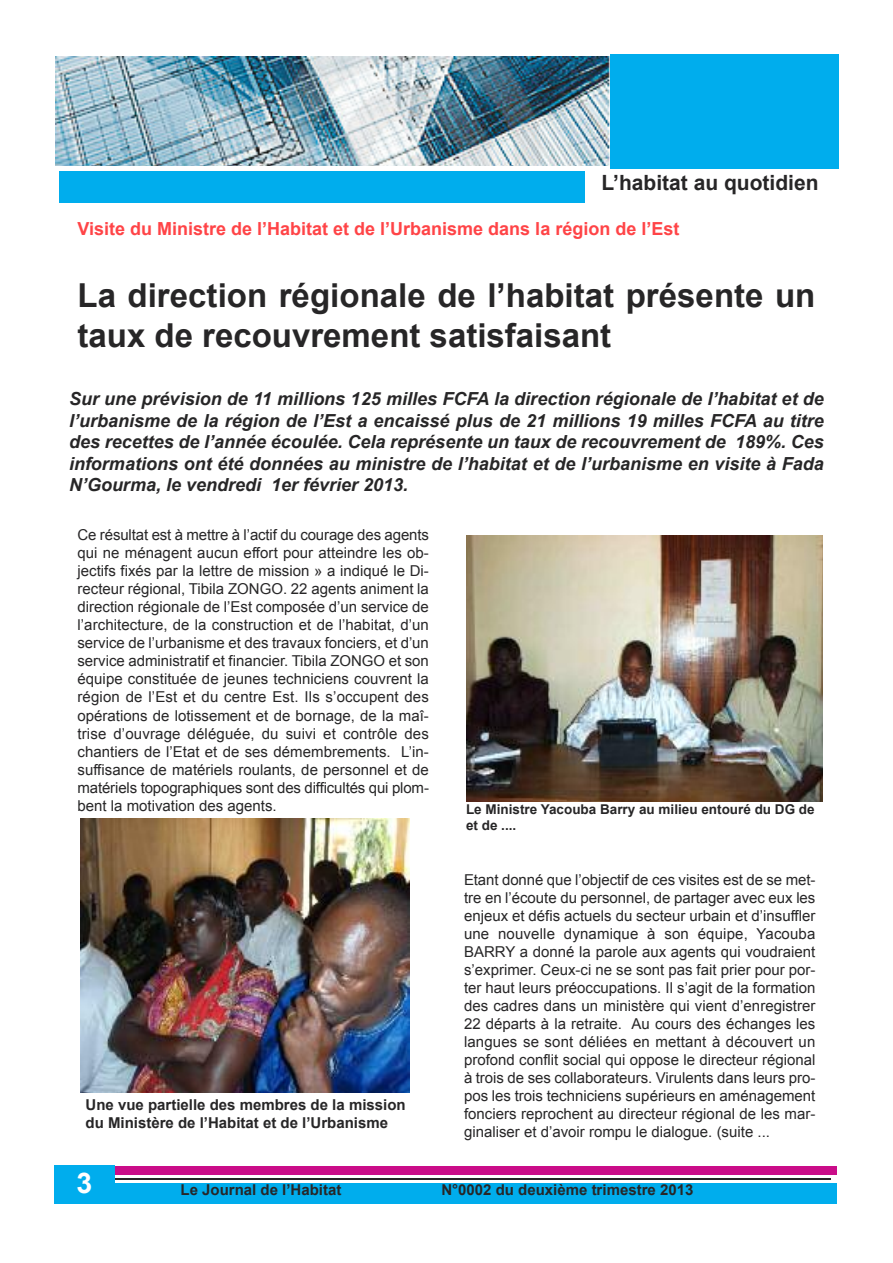
<style>
.page{position:relative;width:893px;height:1263px;background:#fff}
.page>*{position:absolute;margin:0;border:0;box-sizing:border-box;transform-origin:0 0}
.t1{font:700 33px/39.6px "Arial";color:#272627}
.t2{font:700 28.5px "Arial";color:#fff}
.t3{font:700 21px "Arial";color:#272627}
.t4{font:italic 700 18px/21.6px "Arial";color:#272627;text-align:justify}
.t5{font:700 18px "Arial";color:#ff4447}
.t6{font:15px/18px "Arial";color:#272627;text-align:justify}
.t7{font:700 15px/18px "Arial";color:#272627}
.t8{font:700 13.5px/16.2px "Arial";color:#272627}
</style>
<div class="page">
<div style="left:610px;top:54px;width:229px;height:114px;background:#00aded"></div>
<img style="left:55px;top:56px;width:554px;height:110px">
<div style="left:60px;top:171px;width:525px;height:31px;background:#00aded"></div>
<div style="left:54px;top:1183px;width:782px;height:20px;background:#00aded"></div>
<hr style="left:71px;top:1178px;width:760px;height:1px;background:#272627">
<div style="left:54px;top:1166px;width:782px;height:9px;background:#ca0d89"></div>
<img style="left:466px;top:536px;width:357px;height:266px">
<img style="left:81px;top:818px;width:328px;height:275px">
<div style="left:54px;top:1165px;width:61px;height:37px;background:#00aded"></div>
<h3 class="t3" style="left:602px;top:171px;width:218px">L’habitat au quotidien</h3>
<p class="t5" style="left:78px;top:219px;width:603px">Visite du Ministre de l’Habitat et de l’Urbanisme dans la région de l’Est</p>
<h1 class="t1" style="left:78px;top:276px;width:739px">La direction régionale de l’habitat présente un taux de recouvrement satisfaisant</h1>
<p class="t4" style="left:69px;top:388px;width:756px">Sur une prévision de 11 millions 125 milles FCFA la direction régionale de l’habitat et de l’urbanisme de la région de l’Est a encaissé plus de 21 millions 19 milles FCFA au titre des recettes de l’année écoulée. Cela représente un taux de recouvrement de 189%. Ces informations ont été données au ministre de l’habitat et de l’urbanisme en visite à Fada N’Gourma, le vendredi 1er février 2013.</p>
<p class="t6" style="left:78px;top:526px;width:353px">Ce résultat est à mettre à l’actif du courage des agents qui ne ménagent aucun effort pour atteindre les ob&shy;jectifs fixés par la lettre de mission » a indiqué le Di&shy;recteur régional, Tibila ZONGO. 22 agents animent la direction régionale de l’Est composée d’un service de l’architecture, de la construction et de l’habitat, d’un service de l’urbanisme et des travaux fonciers, et d’un service administratif et financier. Tibila ZONGO et son équipe constituée de jeunes techniciens couvrent la région de l’Est et du centre Est. Ils s’occupent des opérations de lotissement et de bornage, de la maî&shy;trise d’ouvrage déléguée, du suivi et contrôle des chantiers de l’Etat et de ses démembrements. L’in&shy;suffisance de matériels roulants, de personnel et de matériels topographiques sont des difficultés qui plom&shy;bent la motivation des agents.</p>
<p class="t7" style="left:86px;top:1095px;width:322px">Une vue partielle des membres de la mission du Ministère de l’Habitat et de l’Urbanisme</p>
<p class="t8" style="left:466px;top:801px;width:350px">Le Ministre Yacouba Barry au milieu entouré du DG de et de ....</p>
<p class="t6" style="left:464px;top:871px;width:353px">Etant donné que l’objectif de ces visites est de se met&shy;tre en l’écoute du personnel, de partager avec eux les enjeux et défis actuels du secteur urbain et d’insuffler une nouvelle dynamique à son équipe, Yacouba BARRY a donné la parole aux agents qui voudraient s’exprimer. Ceux-ci ne se sont pas fait prier pour por&shy;ter haut leurs préoccupations. Il s’agit de la formation des cadres dans un ministère qui vient d’enregistrer 22 départs à la retraite. Au cours des échanges les langues se sont déliées en mettant à découvert un profond conflit social qui oppose le directeur régional à trois de ses collaborateurs. Virulents dans leurs pro&shy;pos les trois techniciens supérieurs en aménagement fonciers reprochent au directeur régional de les mar&shy;ginaliser et d’avoir rompu le dialogue. (suite ...</p>
<h2 class="t2" style="left:76px;top:1167px;width:17px">3</h2>
<p class="t7" style="left:181px;top:1181px;width:162px">Le Journal de l’Habitat</p>
<p class="t7" style="left:441px;top:1181px;width:253px">N°0002 du deuxième trimestre 2013</p>
</div>
